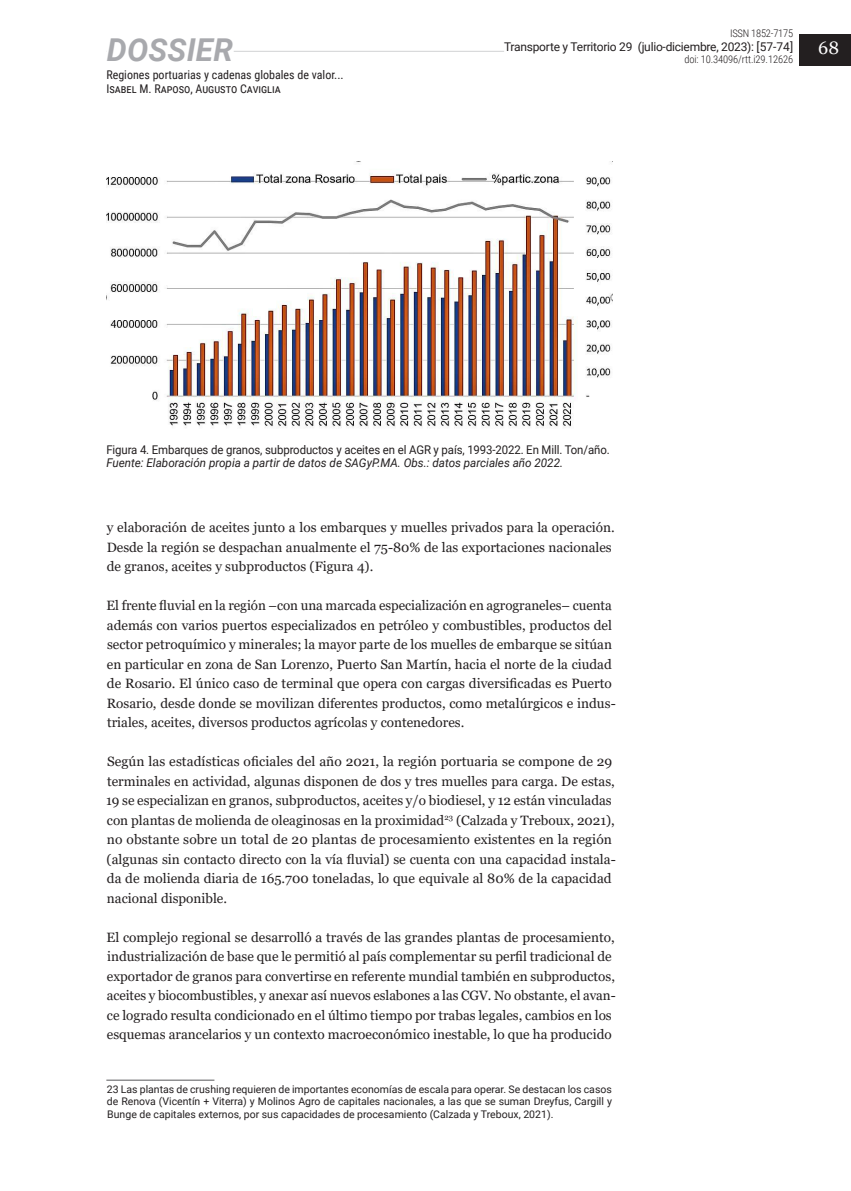
<style>
.page{position:relative;width:851px;height:1191px;background:#fff}
.page>*{position:absolute;margin:0;border:0;box-sizing:border-box;transform-origin:0 0}
.t1{font:italic 700 31.5px "Roboto";letter-spacing:.005em;color:#a8a9ad}
.t2{font:18px "Georgia";color:#fff}
.Paragraph{font:13.5px/19.5px "Georgia";color:#231f20}
.imagen-epigrafe{font:12px/13.5px "Roboto";letter-spacing:-.01em;color:#231f20;scale:.95 1}
.t3{font:12px/14.4px "Roboto Condensed";color:#231f20}
.imagen-epigrafe-2{font:12px "Roboto";letter-spacing:-.01em;color:#231f20}
.Footnote___Paragraph{font:10.5px/12.6px "Roboto";color:#231f20;text-align:justify}
.t4{font:300 10.5px "Roboto Condensed";letter-spacing:-.01em;color:#231f20}
.s1{font-style:italic}
</style>
<div class="page">
<hr style="left:106px;top:51px;width:546px;height:1px;background:#d1d2d4">
<div style="left:504px;top:40px;width:289px;height:15px;background:#fff"></div>
<div style="left:106px;top:48px;width:108px;height:7px;background:#fff"></div>
<div style="left:799px;top:35px;width:51px;height:31px;background:#231f20"></div>
<div style="left:107px;top:35px;width:127px;height:26px;background:#fff"></div>
<hr style="left:106px;top:1079px;width:108px;height:1px;background:#57585a">
<img style="left:106px;top:173px;width:506px;height:255px">
<p class="t4" style="left:730px;top:26px;width:65px">ISSN 1852-7175</p>
<p class="imagen-epigrafe-2" style="left:504px;top:38px;width:290px">Transporte y Territorio 29 (julio-diciembre, 2023): [57-74]</p>
<p class="t4" style="left:684px;top:52px;width:110px">doi: 10.34096/rtt.i29.12626</p>
<h1 class="t1" style="left:107px;top:28px;width:128px">DOSSIER</h1>
<h2 class="t2" style="left:818px;top:37px;width:22px">68</h2>
<p class="t3" style="left:106px;top:67px;width:239px">Regiones portuarias y cadenas globales de valor...<br>Isabel M. Raposo, Augusto Caviglia</p>
<p class="imagen-epigrafe" style="left:106px;top:442px;width:531px">Figura 4. Embarques de granos, subproductos y aceites en el AGR y país, 1993-2022. En Mill. Ton/año.<br><span class="s1">Fuente: Elaboración propia a partir de datos de SAGyP.MA. Obs.: datos parciales año 2022.</span></p>
<p class="Paragraph" style="left:107px;top:518px;width:509px">y elaboración de aceites junto a los embarques y muelles privados para la operación.<br>Desde la región se despachan anualmente el 75-80% de las exportaciones nacionales de granos, aceites y subproductos (Figura 4).</p>
<p class="Paragraph" style="left:107px;top:596px;width:510px">El frente fluvial en la región –con una marcada especialización en agrograneles– cuenta además con varios puertos especializados en petróleo y combustibles, productos del sector petroquímico y minerales; la mayor parte de los muelles de embarque se sitúan en particular en zona de San Lorenzo, Puerto San Martín, hacia el norte de la ciudad de Rosario. El único caso de terminal que opera con cargas diversificadas es Puerto Rosario, desde donde se movilizan diferentes productos, como metalúrgicos e indus&shy;triales, aceites, diversos productos agrícolas y contenedores.</p>
<p class="Paragraph" style="left:106px;top:752px;width:511px">Según las estadísticas oficiales del año 2021, la región portuaria se compone de 29 terminales en actividad, algunas disponen de dos y tres muelles para carga. De estas, 19 se especializan en granos, subproductos, aceites y/o biodiesel, y 12 están vinculadas con plantas de molienda de oleaginosas en la proximidad<sup>23</sup> (Calzada y Treboux, 2021), no obstante sobre un total de 20 plantas de procesamiento existentes en la región (algunas sin contacto directo con la vía fluvial) se cuenta con una capacidad instala&shy;da de molienda diaria de 165.700 toneladas, lo que equivale al 80% de la capacidad nacional disponible.</p>
<p class="Paragraph" style="left:107px;top:927px;width:510px">El complejo regional se desarrolló a través de las grandes plantas de procesamiento, industrialización de base que le permitió al país complementar su perfil tradicional de exportador de granos para convertirse en referente mundial también en subproductos, aceites y biocombustibles, y anexar así nuevos eslabones a las CGV. No obstante, el avan&shy;ce logrado resulta condicionado en el último tiempo por trabas legales, cambios en los esquemas arancelarios y un contexto macroeconómico inestable, lo que ha producido</p>
<p class="Footnote___Paragraph" style="left:107px;top:1082px;width:506px">23 Las plantas de crushing requieren de importantes economías de escala para operar. Se destacan los casos de Renova (Vicentín + Viterra) y Molinos Agro de capitales nacionales, a las que se suman Dreyfus, Cargill y Bunge de capitales externos, por sus capacidades de procesamiento (Calzada y Treboux, 2021).</p>
</div>
